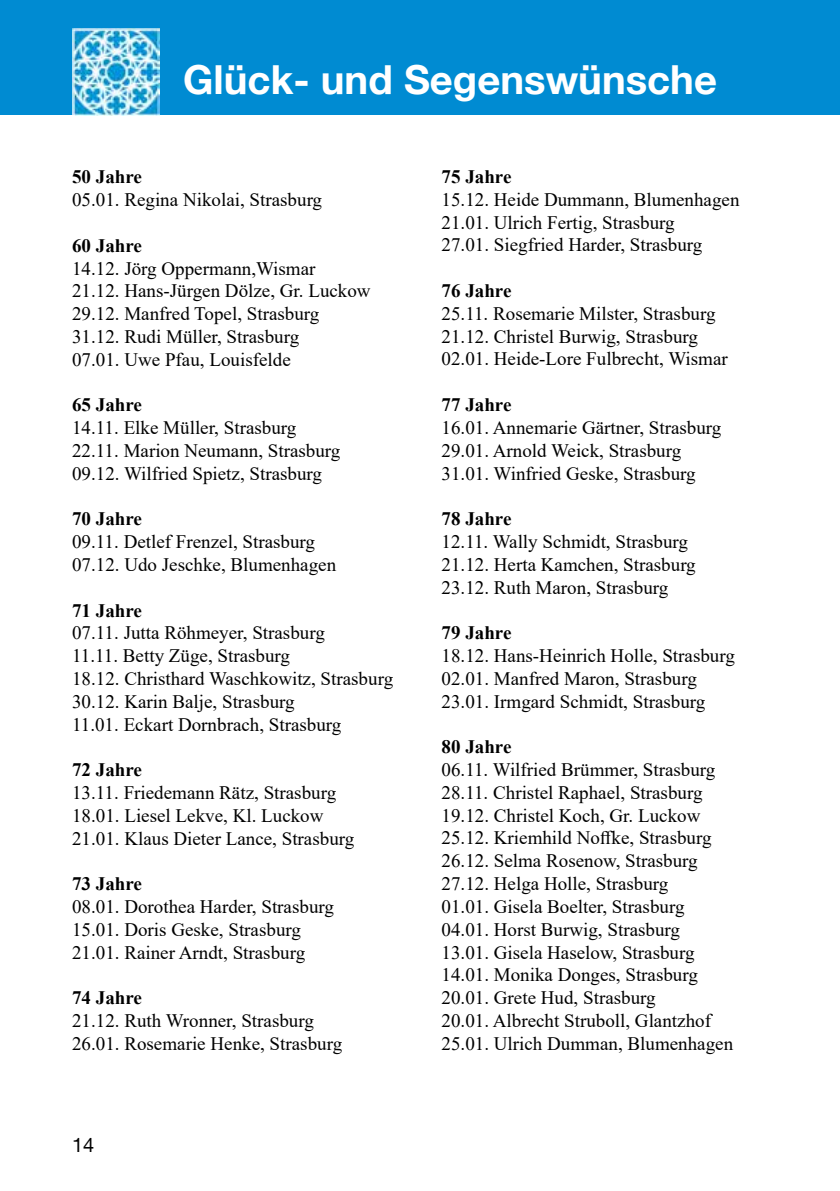
<style>
.page{position:relative;width:840px;height:1191px;background:#fff}
.page>*{position:absolute;margin:0;border:0;box-sizing:border-box;transform-origin:0 0}
.t1{font:700 40px "Helvetica Neue";color:#fff}
.t2{font:20px "Helvetica Neue";color:#000}
.t3{font:19px/22.8px "Times New Roman";color:#000}
.t4{font:700 19px "Times New Roman";color:#000}
</style>
<div class="page">
<div style="left:0;top:0;width:839px;height:114px;background:#008bd2"></div>
<img style="left:72px;top:28px;width:87px;height:88px">
<h1 class="t1" style="left:183px;top:55px;width:535px">Glück- und Segenswünsche</h1>
<p class="t4" style="left:72px;top:163px;width:71px">50 Jahre</p>
<p class="t3" style="left:72px;top:188px;width:251px">05.01. Regina Nikolai, Strasburg</p>
<p class="t4" style="left:72px;top:232px;width:71px">60 Jahre</p>
<p class="t3" style="left:72px;top:256px;width:300px">14.12. Jörg Oppermann,Wismar<br>21.12. Hans-Jürgen Dölze, Gr. Luckow<br>29.12. Manfred Topel, Strasburg<br>31.12. Rudi Müller, Strasburg<br>07.01. Uwe Pfau, Louisfelde</p>
<p class="t4" style="left:72px;top:391px;width:71px">65 Jahre</p>
<p class="t3" style="left:72px;top:416px;width:270px">14.11. Elke Müller, Strasburg<br>22.11. Marion Neumann, Strasburg<br>09.12. Wilfried Spietz, Strasburg</p>
<p class="t4" style="left:72px;top:505px;width:71px">70 Jahre</p>
<p class="t3" style="left:72px;top:530px;width:265px">09.11. Detlef Frenzel, Strasburg<br>07.12. Udo Jeschke, Blumenhagen</p>
<p class="t4" style="left:72px;top:596px;width:71px">71 Jahre</p>
<p class="t3" style="left:72px;top:621px;width:322px">07.11. Jutta Röhmeyer, Strasburg<br>11.11. Betty Züge, Strasburg<br>18.12. Christhard Waschkowitz, Strasburg 30.12. Karin Balje, Strasburg<br>11.01. Eckart Dornbrach, Strasburg</p>
<p class="t4" style="left:72px;top:756px;width:71px">72 Jahre</p>
<p class="t3" style="left:72px;top:780px;width:283px">13.11. Friedemann Rätz, Strasburg<br>18.01. Liesel Lekve, Kl. Luckow<br>21.01. Klaus Dieter Lance, Strasburg</p>
<p class="t4" style="left:72px;top:870px;width:71px">73 Jahre</p>
<p class="t3" style="left:72px;top:894px;width:263px">08.01. Dorothea Harder, Strasburg<br>15.01. Doris Geske, Strasburg<br>21.01. Rainer Arndt, Strasburg</p>
<p class="t4" style="left:72px;top:984px;width:71px">74 Jahre</p>
<p class="t3" style="left:72px;top:1008px;width:271px">21.12. Ruth Wronner, Strasburg<br>26.01. Rosemarie Henke, Strasburg</p>
<p class="t2" style="left:72px;top:1133px;width:24px">14</p>
<p class="t4" style="left:441px;top:163px;width:71px">75 Jahre</p>
<p class="t3" style="left:441px;top:187px;width:299px">15.12. Heide Dummann, Blumenhagen<br>21.01. Ulrich Fertig, Strasburg<br>27.01. Siegfried Harder, Strasburg</p>
<p class="t4" style="left:441px;top:277px;width:71px">76 Jahre</p>
<p class="t3" style="left:441px;top:301px;width:287px">25.11. Rosemarie Milster, Strasburg<br>21.12. Christel Burwig, Strasburg<br>02.01. Heide-Lore Fulbrecht, Wismar</p>
<p class="t4" style="left:441px;top:391px;width:71px">77 Jahre</p>
<p class="t3" style="left:441px;top:415px;width:281px">16.01. Annemarie Gärtner, Strasburg<br>29.01. Arnold Weick, Strasburg<br>31.01. Winfried Geske, Strasburg</p>
<p class="t4" style="left:441px;top:505px;width:71px">78 Jahre</p>
<p class="t3" style="left:441px;top:529px;width:255px">12.11. Wally Schmidt, Strasburg<br>21.12. Herta Kamchen, Strasburg<br>23.12. Ruth Maron, Strasburg</p>
<p class="t4" style="left:441px;top:619px;width:71px">79 Jahre</p>
<p class="t3" style="left:441px;top:643px;width:295px">18.12. Hans-Heinrich Holle, Strasburg<br>02.01. Manfred Maron, Strasburg<br>23.01. Irmgard Schmidt, Strasburg</p>
<p class="t4" style="left:441px;top:733px;width:71px">80 Jahre</p>
<p class="t3" style="left:441px;top:757px;width:293px">06.11. Wilfried Brümmer, Strasburg 28.11. Christel Raphael, Strasburg 19.12. Christel Koch, Gr. Luckow 25.12. Kriemhild Noffke, Strasburg 26.12. Selma Rosenow, Strasburg 27.12. Helga Holle, Strasburg<br>01.01. Gisela Boelter, Strasburg 04.01. Horst Burwig, Strasburg<br>13.01. Gisela Haselow, Strasburg 14.01. Monika Donges, Strasburg 20.01. Grete Hud, Strasburg<br>20.01. Albrecht Struboll, Glantzhof 25.01. Ulrich Dumman, Blumenhagen</p>
</div>
